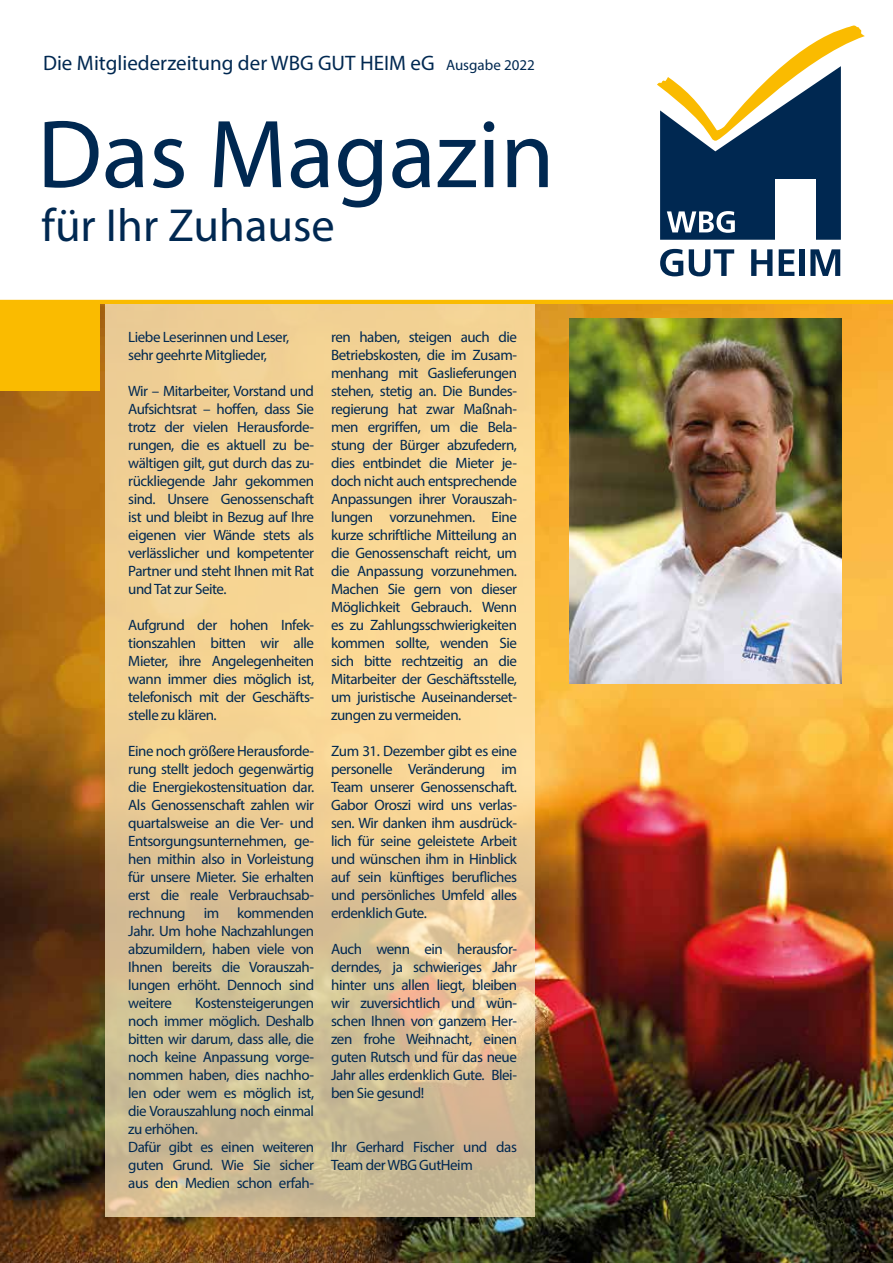
<style>
.page{position:relative;width:893px;height:1263px;background:#fff}
.page>*{position:absolute;margin:0;border:0;box-sizing:border-box;transform-origin:0 0}
.t1{font:97.5px "Myriad Pro";color:#002851}
.t2{font:46.5px "Myriad Pro";color:#002851}
.t3{font:21px "Myriad Pro";color:#002851}
.t4{font:15px/18px "Myriad Pro";letter-spacing:-.03em;color:#002851;text-align:justify}
.s1{font-size:15px}
</style>
<div class="page">
<img style="left:0;top:304px;width:893px;height:959px">
<svg style="left:105px;top:304px;width:429px;height:912px"></svg>
<hr style="left:0;top:300px;width:893px;height:4px;background:#fabb00">
<svg style="left:657px;top:25px;width:208px;height:215px"></svg>
<svg style="left:660px;top:249px;width:23px;height:27px"></svg>
<svg style="left:689px;top:249px;width:45px;height:27px"></svg>
<svg style="left:751px;top:249px;width:21px;height:27px"></svg>
<svg style="left:779px;top:249px;width:15px;height:27px"></svg>
<div style="left:799px;top:249px;width:6px;height:27px;background:#002851"></div>
<svg style="left:810px;top:249px;width:30px;height:27px"></svg>
<div style="left:0;top:302px;width:100px;height:88px;background:#fabb00"></div>
<img style="left:570px;top:319px;width:272px;height:364px">
<h3 class="t3" style="left:43px;top:50px;width:493px">Die Mitgliederzeitung der WBG GUT HEIM eG <span class="s1">Ausgabe 2022</span></h3>
<h1 class="t1" style="left:37px;top:94px;width:519px">Das Magazin</h1>
<h2 class="t2" style="left:41px;top:197px;width:295px">für Ihr Zuhause</h2>
<p class="t4" style="left:128px;top:328px;width:162px">Liebe Leserinnen und Leser, sehr geehrte Mitglieder,</p>
<p class="t4" style="left:128px;top:382px;width:187px">Wir – Mitarbeiter, Vorstand und Aufsichtsrat – hoffen, dass Sie trotz der vielen Herausforde&shy;rungen, die es aktuell zu be&shy;wältigen gilt, gut durch das zu&shy;rückliegende Jahr gekommen sind. Unsere Genossenschaft ist und bleibt in Bezug auf Ihre eigenen vier Wände stets als verlässlicher und kompetenter Partner und steht Ihnen mit Rat und Tat zur Seite.</p>
<p class="t4" style="left:128px;top:616px;width:187px">Aufgrund der hohen Infek&shy;tionszahlen bitten wir alle Mieter, ihre Angelegenheiten wann immer dies möglich ist, telefonisch mit der Geschäfts&shy;stelle zu klären.</p>
<p class="t4" style="left:128px;top:742px;width:187px">Eine noch größere Herausforde&shy;rung stellt jedoch gegenwärtig die Energiekostensituation dar.<br>Als Genossenschaft zahlen wir quartalsweise an die Ver- und Entsorgungsunternehmen, ge&shy;hen mithin also in Vorleistung für unsere Mieter. Sie erhalten erst die reale Verbrauchsab&shy;rechnung im kommenden Jahr. Um hohe Nachzahlungen abzumildern, haben viele von Ihnen bereits die Vorauszah&shy;lungen erhöht. Dennoch sind weitere</p>
<p class="t4" style="left:128px;top:994px;width:187px;text-align:left;text-indent:67px">Kostensteigerungen noch immer möglich. Deshalb bitten wir darum, dass alle, die noch keine Anpassung vorge&shy;nommen haben, dies nachho&shy;len oder wem es möglich ist, die Vorauszahlung noch einmal zu erhöhen.<br>Dafür gibt es einen weiteren guten Grund. Wie Sie sicher aus den Medien schon erfah-</p>
<p class="t4" style="left:331px;top:328px;width:187px">ren haben, steigen auch die Betriebskosten, die im Zusam&shy;menhang mit Gaslieferungen stehen, stetig an. Die Bundes&shy;regierung hat zwar Maßnah&shy;men ergriffen, um die Bela&shy;stung der Bürger abzufedern, dies entbindet die Mieter je&shy;doch nicht auch entsprechende Anpassungen ihrer Vorauszah&shy;lungen vorzunehmen. Eine kurze schriftliche Mitteilung an die Genossenschaft reicht, um die Anpassung vorzunehmen.<br>Machen Sie gern von dieser Möglichkeit Gebrauch. Wenn es zu Zahlungsschwierigkeiten kommen sollte, wenden Sie sich bitte rechtzeitig an die Mitarbeiter der Geschäftsstelle, um juristische Auseinanderset&shy;zungen zu vermeiden.</p>
<p class="t4" style="left:331px;top:742px;width:187px">Zum 31. Dezember gibt es eine personelle Veränderung im Team unserer Genossenschaft.<br>Gabor Oroszi wird uns verlas&shy;sen. Wir danken ihm ausdrück&shy;lich für seine geleistete Arbeit und wünschen ihm in Hinblick auf sein künftiges berufliches und persönliches Umfeld alles erdenklich Gute.</p>
<p class="t4" style="left:331px;top:940px;width:187px">Auch wenn ein herausfor&shy;derndes, ja schwieriges Jahr hinter uns allen liegt, bleiben wir zuversichtlich und wün&shy;schen Ihnen von ganzem Her&shy;zen frohe Weihnacht, einen guten Rutsch und für das neue Jahr alles erdenklich Gute. Blei&shy;ben Sie gesund!</p>
<p class="t4" style="left:331px;top:1138px;width:187px">Ihr Gerhard Fischer und das<br>Team der WBG GutHeim</p>
</div>
